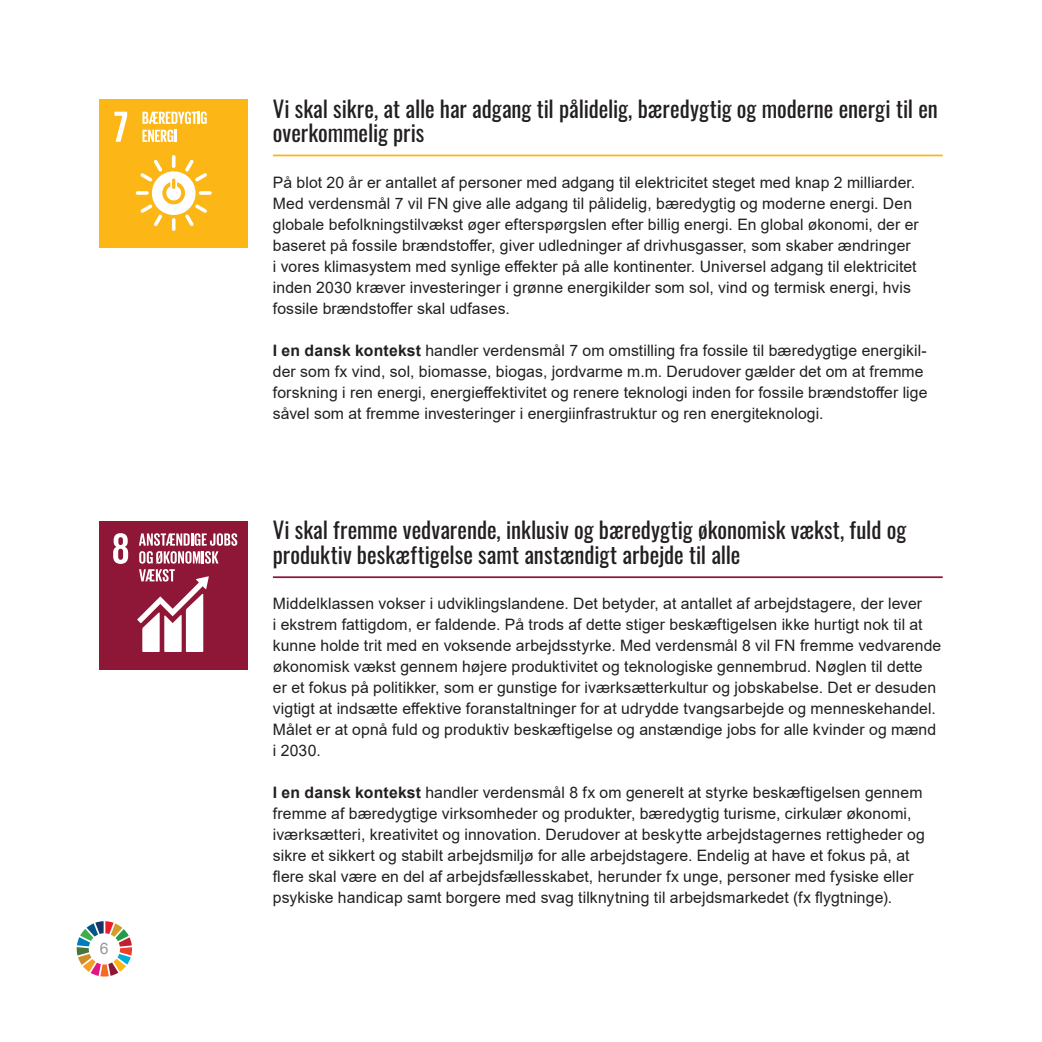
<style>
.page{position:relative;width:1042px;height:1042px;background:#fff}
.page>*{position:absolute;margin:0;border:0;box-sizing:border-box;transform-origin:0 0}
.t1{font:22.75px/24.5px "Oswald";color:#231f20}
.t2{font:15.75px/21px "Arial";letter-spacing:.005em;color:#231f20}
.t3{font:15.75px "Arial";color:#939598}
.s1{font-weight:700}
</style>
<div class="page">
<svg style="left:77px;top:921px;width:55px;height:55px"></svg>
<div style="left:99px;top:99px;width:149px;height:149px;background:#fcb615"></div>
<svg style="left:114px;top:112px;width:13px;height:30px"></svg>
<svg style="left:136px;top:191px;width:13px;height:4px"></svg>
<svg style="left:199px;top:191px;width:13px;height:4px"></svg>
<svg style="left:140px;top:155px;width:67px;height:76px"></svg>
<svg style="left:142px;top:112px;width:65px;height:12px"></svg>
<svg style="left:142px;top:130px;width:34px;height:12px"></svg>
<div style="left:99px;top:521px;width:149px;height:149px;background:#8e1737"></div>
<svg style="left:113px;top:533px;width:15px;height:31px"></svg>
<svg style="left:137px;top:533px;width:100px;height:119px"></svg>
<hr style="left:273px;top:155px;width:670px;height:1px;background:#fcb615">
<hr style="left:273px;top:576px;width:670px;height:2px;background:#8e1737">
<p class="t3" style="left:100px;top:938px;width:10px">6</p>
<h1 class="t1" style="left:273px;top:94px;width:666px">Vi skal sikre, at alle har adgang til pålidelig, bæredygtig og moderne energi til en overkommelig pris</h1>
<p class="t2" style="left:273px;top:172px;width:647px">På blot 20 år er antallet af personer med adgang til elektricitet steget med knap 2 milliarder.<br>Med verdensmål 7 vil FN give alle adgang til pålidelig, bæredygtig og moderne energi. Den globale befolkningstilvækst øger efterspørgslen efter billig energi. En global økonomi, der er baseret på fossile brændstoffer, giver udledninger af drivhusgasser, som skaber ændringer<br>i vores klimasystem med synlige effekter på alle kontinenter. Universel adgang til elektricitet inden 2030 kræver investeringer i grønne energikilder som sol, vind og termisk energi, hvis fossile brændstoffer skal udfases.</p>
<p class="t2" style="left:273px;top:339px;width:656px"><span class="s1">I en dansk kontekst</span> handler verdensmål 7 om omstilling fra fossile til bæredygtige energikil&shy;der som fx vind, sol, biomasse, biogas, jordvarme m.m. Derudover gælder det om at fremme forskning i ren energi, energieffektivitet og renere teknologi inden for fossile brændstoffer lige såvel som at fremme investeringer i energiinfrastruktur og ren energiteknologi.</p>
<h1 class="t1" style="left:273px;top:516px;width:635px">Vi skal fremme vedvarende, inklusiv og bæredygtig økonomisk vækst, fuld og produktiv beskæftigelse samt anstændigt arbejde til alle</h1>
<p class="t2" style="left:273px;top:593px;width:670px">Middelklassen vokser i udviklingslandene. Det betyder, at antallet af arbejdstagere, der lever<br>i ekstrem fattigdom, er faldende. På trods af dette stiger beskæftigelsen ikke hurtigt nok til at kunne holde trit med en voksende arbejdsstyrke. Med verdensmål 8 vil FN fremme vedvarende økonomisk vækst gennem højere produktivitet og teknologiske gennembrud. Nøglen til dette<br>er et fokus på politikker, som er gunstige for iværksætterkultur og jobskabelse. Det er desuden vigtigt at indsætte effektive foranstaltninger for at udrydde tvangsarbejde og menneskehandel.<br>Målet er at opnå fuld og produktiv beskæftigelse og anstændige jobs for alle kvinder og mænd i 2030.</p>
<p class="t2" style="left:273px;top:782px;width:653px"><span class="s1">I en dansk kontekst</span> handler verdensmål 8 fx om generelt at styrke beskæftigelsen gennem fremme af bæredygtige virksomheder og produkter, bæredygtig turisme, cirkulær økonomi, iværksætteri, kreativitet og innovation. Derudover at beskytte arbejdstagernes rettigheder og sikre et sikkert og stabilt arbejdsmiljø for alle arbejdstagere. Endelig at have et fokus på, at flere skal være en del af arbejdsfællesskabet, herunder fx unge, personer med fysiske eller psykiske handicap samt borgere med svag tilknytning til arbejdsmarkedet (fx flygtninge).</p>
</div>
